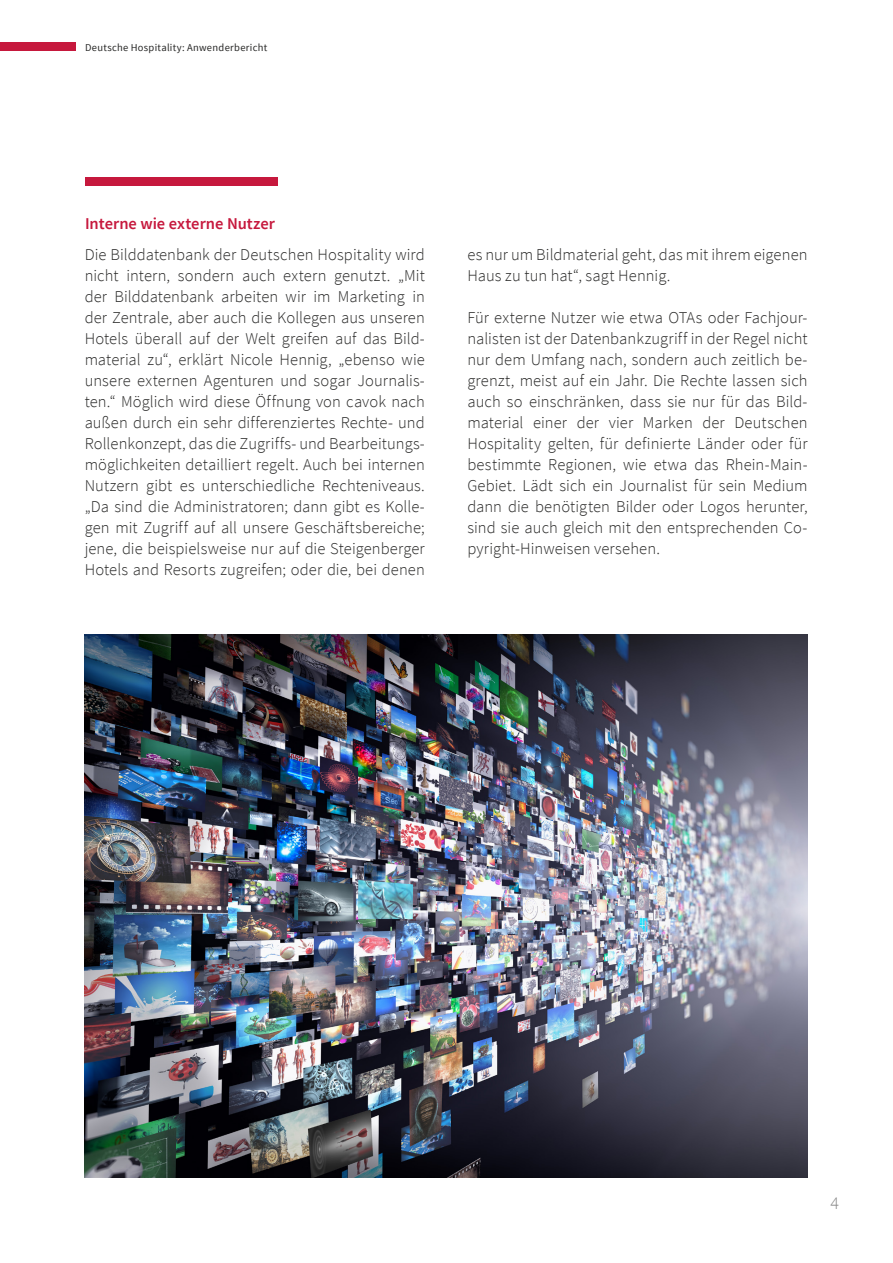
<style>
.page{position:relative;width:893px;height:1263px;background:#fff}
.page>*{position:absolute;margin:0;border:0;box-sizing:border-box;transform-origin:0 0}
.t1{font:300 18px "Source Sans Pro";color:#878787}
.t2{font:300 16.5px/21px "Source Sans Pro";letter-spacing:.005em;color:#282827;text-align:justify}
.t3{font:600 16.5px "Source Sans Pro";color:#c6183d}
.t4{font:10.5px "Source Sans Pro";letter-spacing:.03em;color:#282827}
</style>
<div class="page">
<div style="left:0;top:43px;width:75px;height:8px;background:#c6183d"></div>
<div style="left:85px;top:178px;width:193px;height:8px;background:#c6183d"></div>
<img style="left:85px;top:634px;width:722px;height:544px">
<p class="t4" style="left:85px;top:41px;width:184px">Deutsche Hospitality: Anwenderbericht</p>
<p class="t3" style="left:85px;top:213px;width:191px">Interne wie externe Nutzer</p>
<p class="t2" style="left:85px;top:244px;width:342px">Die Bilddatenbank der Deutschen Hospitality wird nicht intern, sondern auch extern genutzt. „Mit der Bilddatenbank arbeiten wir im Marketing in der Zentrale, aber auch die Kollegen aus unseren Hotels überall auf der Welt greifen auf das Bild&shy;material zu“, erklärt Nicole Hennig, „ebenso wie unsere externen Agenturen und sogar Journalis&shy;ten.“ Möglich wird diese Öffnung von cavok nach außen durch ein sehr differenziertes Rechte- und Rollenkonzept, das die Zugriffs- und Bearbeitungs&shy;möglichkeiten detailliert regelt. Auch bei internen Nutzern gibt es unterschiedliche Rechteniveaus. „Da sind die Administratoren; dann gibt es Kolle&shy;gen mit Zugriff auf all unsere Geschäftsbereiche; jene, die beispielsweise nur auf die Steigenberger Hotels and Resorts zugreifen; oder die, bei denen</p>
<p class="t2" style="left:467px;top:244px;width:342px">es nur um Bildmaterial geht, das mit ihrem eigenen<br>Haus zu tun hat“, sagt Hennig.</p>
<p class="t2" style="left:467px;top:307px;width:342px">Für externe Nutzer wie etwa OTAs oder Fachjour&shy;nalisten ist der Datenbankzugriff in der Regel nicht nur dem Umfang nach, sondern auch zeitlich be&shy;grenzt, meist auf ein Jahr. Die Rechte lassen sich auch so einschränken, dass sie nur für das Bild&shy;material einer der vier Marken der Deutschen Hospitality gelten, für definierte Länder oder für bestimmte Regionen, wie etwa das Rhein-Main-Gebiet. Lädt sich ein Journalist für sein Medium dann die benötigten Bilder oder Logos herunter, sind sie auch gleich mit den entsprechenden Co&shy;pyright-Hinweisen versehen.</p>
<p class="t1" style="left:830px;top:1192px;width:10px">4</p>
</div>
